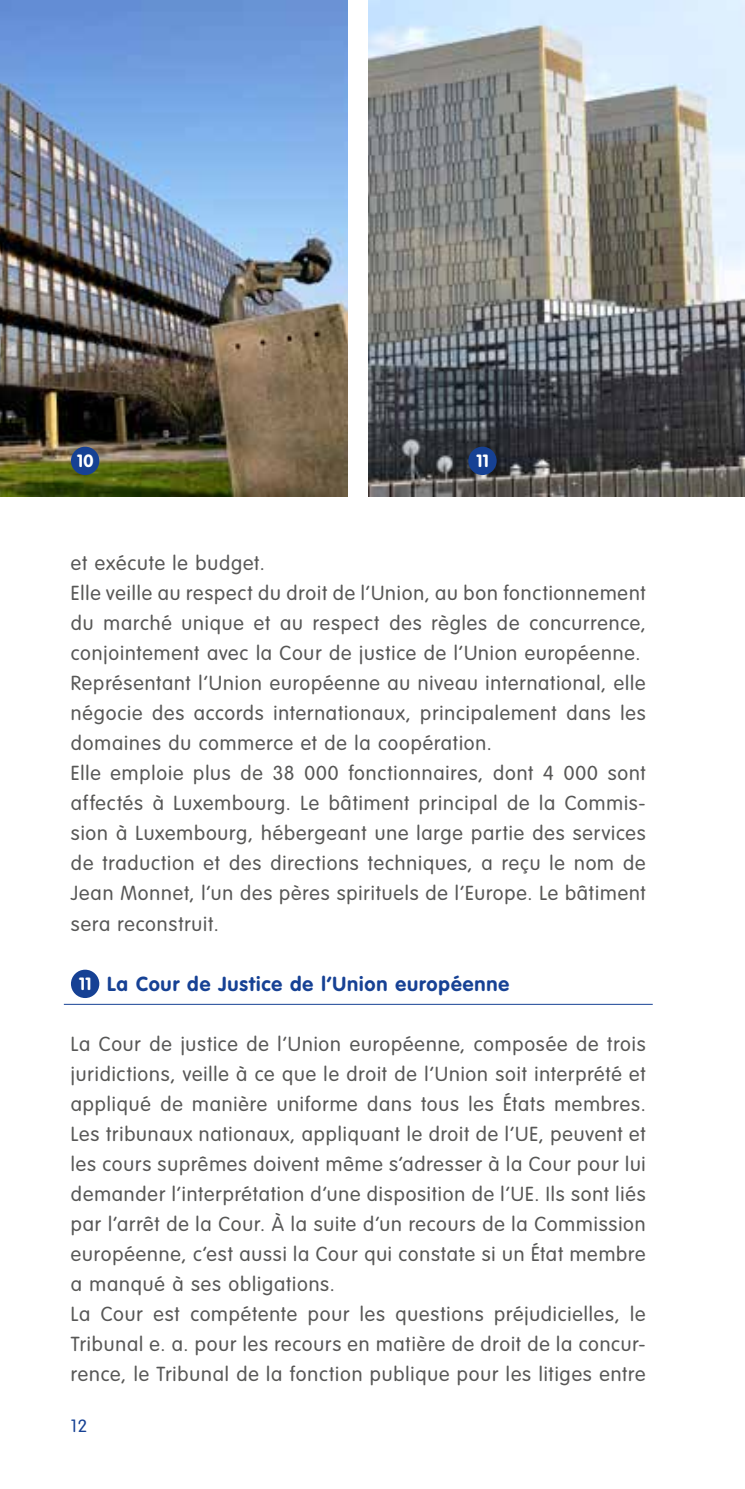
<style>
.page{position:relative;width:745px;height:1489px;background:#fff}
.page>*{position:absolute;margin:0;border:0;box-sizing:border-box;transform-origin:0 0}
.t1{font:300 20px/30px "VAG Rounded Std";letter-spacing:.045em;color:#575756}
.t2{font:700 20px "VAG Rounded Std";letter-spacing:.045em;color:#164194}
.t3{font:700 17.5px "VAG Rounded Std";color:#fff}
.t4{font:300 17.5px "VAG Rounded Std";color:#164194}
.s1{font-size:17.5px;color:#fff}
</style>
<div class="page">
<hr style="left:64px;top:1003px;width:588px;height:1px;background:#164194">
<div style="left:71px;top:969px;width:28px;height:29px;background:#164194;border-radius:50%"></div>
<img style="left:0;top:0;width:347px;height:496px">
<img style="left:369px;top:0;width:375px;height:496px">
<div style="left:71px;top:446px;width:28px;height:29px;background:#164194;border-radius:50%"></div>
<div style="left:468px;top:446px;width:28px;height:29px;background:#164194;border-radius:50%"></div>
<p class="t3" style="left:77px;top:450px;width:18px">10</p>
<p class="t3" style="left:476px;top:450px;width:14px">11</p>
<p class="t1" style="left:71px;top:549px;width:576px">et exécute le budget.<br>Elle veille au respect du droit de l’Union, au bon fonctionnement du marché unique et au respect des règles de concurrence, conjointement avec la Cour de justice de l’Union européenne.<br>Représentant l’Union européenne au niveau international, elle négocie des accords internationaux, principalement dans les domaines du commerce et de la coopération.<br>Elle emploie plus de 38 000 fonctionnaires, dont 4 000 sont affectés à Luxembourg. Le bâtiment principal de la Commis&shy;sion à Luxembourg, hébergeant une large partie des services de traduction et des directions techniques, a reçu le nom de Jean Monnet, l’un des pères spirituels de l’Europe. Le bâtiment sera reconstruit.</p>
<p class="t2" style="left:79px;top:971px;width:431px"><span class="s1">11</span> La Cour de Justice de l’Union européenne</p>
<p class="t1" style="left:71px;top:1029px;width:576px">La Cour de justice de l’Union européenne, composée de trois juridictions, veille à ce que le droit de l’Union soit interprété et appliqué de manière uniforme dans tous les États membres.<br>Les tribunaux nationaux, appliquant le droit de l’UE, peuvent et les cours suprêmes doivent même s’adresser à la Cour pour lui demander l’interprétation d’une disposition de l’UE. Ils sont liés par l’arrêt de la Cour. À la suite d’un recours de la Commission européenne, c’est aussi la Cour qui constate si un État membre a manqué à ses obligations.<br>La Cour est compétente pour les questions préjudicielles, le Tribunal e. a. pour les recours en matière de droit de la concur&shy;rence, le Tribunal de la fonction publique pour les litiges entre</p>
<p class="t4" style="left:71px;top:1415px;width:18px">12</p>
</div>
